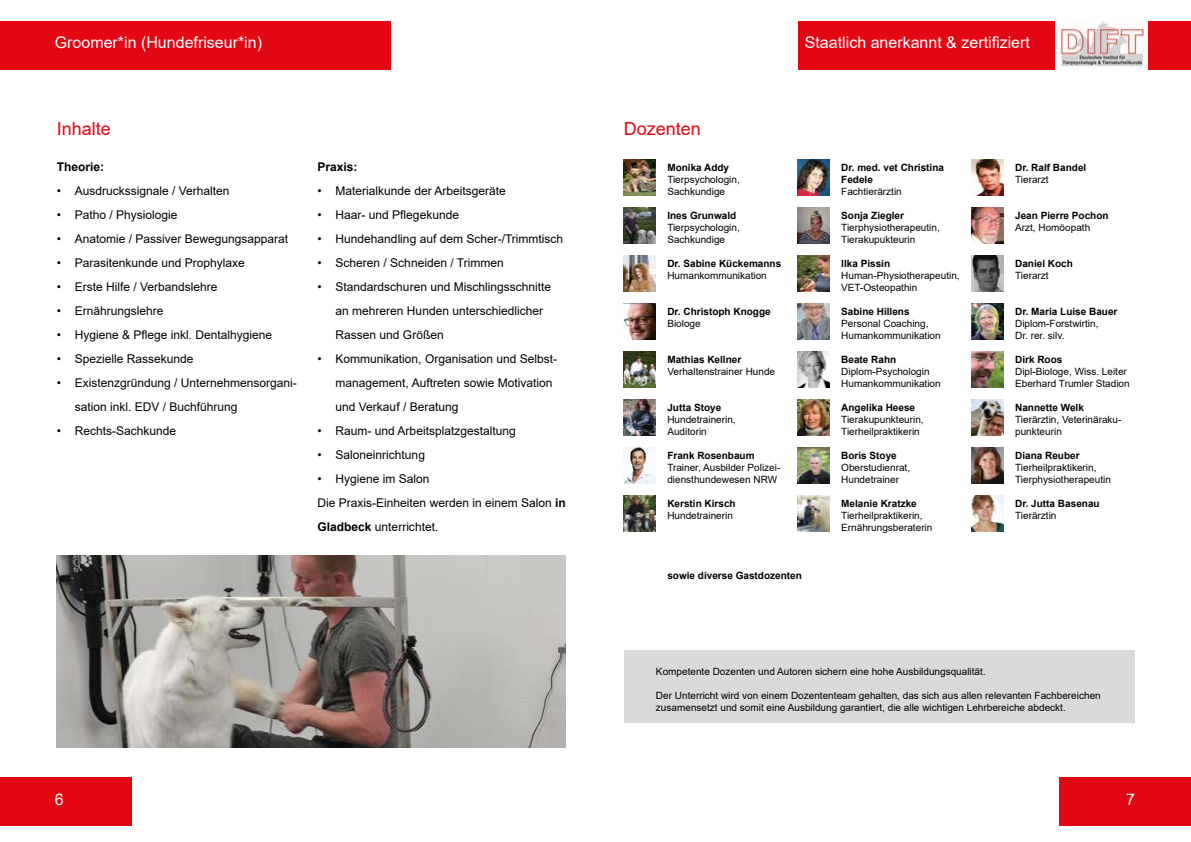
<style>
.page{position:relative;width:1191px;height:842px;background:#fff}
.page>*{position:absolute;margin:0;border:0;box-sizing:border-box;transform-origin:0 0}
.t1{font:18px "Arial";color:#e30613}
.t2{font:16px "Arial";color:#fff}
.t3{font:12px/24px "Arial";color:#000}
.t4{font:700 12px "Arial";color:#000}
.t5{font:10px/12px "Arial";color:#000}
.t6{font:700 10px/12px "Arial";color:#000}
.s1{font-weight:700}
</style>
<div class="page">
<img style="left:57px;top:555px;width:508px;height:192px">
<img style="left:624px;top:159px;width:32px;height:36px">
<img style="left:624px;top:207px;width:32px;height:36px">
<img style="left:624px;top:255px;width:32px;height:36px">
<img style="left:624px;top:303px;width:32px;height:36px">
<img style="left:624px;top:351px;width:32px;height:36px">
<img style="left:624px;top:399px;width:32px;height:36px">
<img style="left:624px;top:447px;width:32px;height:36px">
<img style="left:797px;top:495px;width:33px;height:36px">
<img style="left:971px;top:447px;width:32px;height:36px">
<img style="left:797px;top:159px;width:33px;height:36px">
<img style="left:797px;top:207px;width:33px;height:36px">
<img style="left:797px;top:255px;width:33px;height:36px">
<img style="left:797px;top:303px;width:33px;height:36px">
<img style="left:797px;top:351px;width:33px;height:36px">
<img style="left:797px;top:447px;width:33px;height:36px">
<img style="left:971px;top:159px;width:32px;height:36px">
<img style="left:971px;top:207px;width:32px;height:36px">
<img style="left:971px;top:303px;width:32px;height:36px">
<img style="left:971px;top:351px;width:32px;height:36px">
<img style="left:971px;top:399px;width:32px;height:36px">
<img style="left:797px;top:399px;width:33px;height:36px">
<img style="left:971px;top:255px;width:32px;height:36px">
<img style="left:624px;top:495px;width:32px;height:36px">
<img style="left:971px;top:495px;width:32px;height:36px">
<div style="left:624px;top:651px;width:510px;height:72px;background:#dadada"></div>
<div style="left:0;top:21px;width:391px;height:49px;background:#e30613"></div>
<div style="left:797px;top:21px;width:394px;height:49px;background:#e30613"></div>
<div style="left:0;top:777px;width:132px;height:49px;background:#e30613"></div>
<div style="left:1058px;top:777px;width:133px;height:49px;background:#e30613"></div>
<img style="left:1055px;top:21px;width:92px;height:49px">
<h2 class="t2" style="left:55px;top:31px;width:209px">Groomer*in (Hundefriseur*in)</h2>
<h2 class="t2" style="left:805px;top:31px;width:226px">Staatlich anerkannt &amp; zertifiziert</h2>
<h1 class="t1" style="left:57px;top:116px;width:56px">Inhalte</h1>
<p class="t4" style="left:57px;top:159px;width:49px">Theorie:</p>
<p class="t3" style="left:57px;top:179px;width:174px">• Ausdruckssignale / Verhalten</p>
<p class="t3" style="left:57px;top:203px;width:122px">• Patho / Physiologie</p>
<p class="t3" style="left:57px;top:227px;width:233px">• Anatomie / Passiver Bewegungsapparat</p>
<p class="t3" style="left:57px;top:251px;width:190px">• Parasitenkunde und Prophylaxe</p>
<p class="t3" style="left:57px;top:275px;width:162px">• Erste Hilfe / Verbandslehre</p>
<p class="t3" style="left:57px;top:299px;width:108px">• Ernährungslehre</p>
<p class="t3" style="left:57px;top:323px;width:217px">• Hygiene &amp; Pflege inkl. Dentalhygiene</p>
<p class="t3" style="left:57px;top:347px;width:138px">• Spezielle Rassekunde</p>
<p class="t3" style="left:75px;top:371px;width:224px;text-indent:-18px">• Existenzgründung / Unternehmensorgani&shy;sation inkl. EDV / Buchführung</p>
<p class="t3" style="left:57px;top:419px;width:121px">• Rechts-Sachkunde</p>
<p class="t4" style="left:317px;top:159px;width:42px">Praxis:</p>
<p class="t3" style="left:317px;top:179px;width:190px">• Materialkunde der Arbeitsgeräte</p>
<p class="t3" style="left:317px;top:203px;width:143px">• Haar- und Pflegekunde</p>
<p class="t3" style="left:317px;top:227px;width:247px">• Hundehandling auf dem Scher-/Trimmtisch</p>
<p class="t3" style="left:317px;top:251px;width:188px">• Scheren / Schneiden / Trimmen</p>
<p class="t3" style="left:335px;top:275px;width:217px;text-indent:-18px">• Standardschuren und Mischlingsschnitte an mehreren Hunden unterschiedlicher<br>Rassen und Größen</p>
<p class="t3" style="left:335px;top:347px;width:223px;text-indent:-18px">• Kommunikation, Organisation und Selbst&shy;management, Auftreten sowie Motivation und Verkauf / Beratung</p>
<p class="t3" style="left:317px;top:419px;width:200px">• Raum- und Arbeitsplatzgestaltung</p>
<p class="t3" style="left:317px;top:443px;width:109px">• Saloneinrichtung</p>
<p class="t3" style="left:317px;top:467px;width:250px">• Hygiene im Salon<br>Die Praxis-Einheiten werden in einem Salon <span class="s1">in<br>Gladbeck</span> unterrichtet.</p>
<h1 class="t1" style="left:624px;top:116px;width:79px">Dozenten</h1>
<p class="t6" style="left:667px;top:162px;width:63px">Monika Addy</p>
<p class="t5" style="left:667px;top:174px;width:74px">Tierpsychologin,<br>Sachkundige</p>
<p class="t6" style="left:667px;top:210px;width:70px">Ines Grunwald</p>
<p class="t5" style="left:667px;top:222px;width:74px">Tierpsychologin,<br>Sachkundige</p>
<p class="t6" style="left:667px;top:258px;width:115px">Dr. Sabine Kückemanns</p>
<p class="t5" style="left:667px;top:270px;width:101px">Humankommunikation</p>
<p class="t6" style="left:667px;top:306px;width:105px">Dr. Christoph Knogge</p>
<p class="t5" style="left:667px;top:318px;width:35px">Biologe</p>
<p class="t6" style="left:667px;top:354px;width:75px">Mathias Kellner</p>
<p class="t5" style="left:667px;top:366px;width:109px">Verhaltenstrainer Hunde</p>
<p class="t6" style="left:667px;top:402px;width:55px">Jutta Stoye</p>
<p class="t5" style="left:667px;top:414px;width:70px">Hundetrainerin,<br>Auditorin</p>
<p class="t6" style="left:667px;top:450px;width:89px">Frank Rosenbaum</p>
<p class="t5" style="left:667px;top:462px;width:115px">Trainer, Ausbilder Polizei&shy;diensthundewesen NRW</p>
<p class="t6" style="left:667px;top:498px;width:70px">Kerstin Kirsch</p>
<p class="t5" style="left:667px;top:510px;width:67px">Hundetrainerin</p>
<p class="t6" style="left:667px;top:570px;width:136px">sowie diverse Gastdozenten</p>
<p class="t6" style="left:841px;top:162px;width:104px">Dr. med. vet Christina<br>Fedele</p>
<p class="t5" style="left:841px;top:186px;width:62px">Fachtierärztin</p>
<p class="t6" style="left:841px;top:210px;width:64px">Sonja Ziegler</p>
<p class="t5" style="left:841px;top:222px;width:100px">Tierphysiotherapeutin,<br>Tierakupukteurin</p>
<p class="t6" style="left:841px;top:258px;width:50px">Ilka Pissin</p>
<p class="t5" style="left:841px;top:270px;width:120px">Human-Physiotherapeutin,<br>VET-Osteopathin</p>
<p class="t6" style="left:841px;top:306px;width:70px">Sabine Hillens</p>
<p class="t5" style="left:841px;top:318px;width:101px">Personal Coaching,<br>Humankommunikation</p>
<p class="t6" style="left:841px;top:354px;width:57px">Beate Rahn</p>
<p class="t5" style="left:841px;top:366px;width:101px">Diplom-Psychologin<br>Humankommunikation</p>
<p class="t6" style="left:841px;top:402px;width:75px">Angelika Heese</p>
<p class="t5" style="left:841px;top:414px;width:84px">Tierakupunkteurin,<br>Tierheilpraktikerin</p>
<p class="t6" style="left:841px;top:450px;width:57px">Boris Stoye</p>
<p class="t5" style="left:841px;top:462px;width:70px">Oberstudienrat,<br>Hundetrainer</p>
<p class="t6" style="left:841px;top:498px;width:77px">Melanie Kratzke</p>
<p class="t5" style="left:841px;top:510px;width:93px">Tierheilpraktikerin,<br>Ernährungsberaterin</p>
<p class="t6" style="left:1015px;top:162px;width:73px">Dr. Ralf Bandel</p>
<p class="t5" style="left:1015px;top:174px;width:35px">Tierarzt</p>
<p class="t6" style="left:1015px;top:210px;width:95px">Jean Pierre Pochon</p>
<p class="t5" style="left:1015px;top:222px;width:77px">Arzt, Homöopath</p>
<p class="t6" style="left:1015px;top:258px;width:59px">Daniel Koch</p>
<p class="t5" style="left:1015px;top:270px;width:35px">Tierarzt</p>
<p class="t6" style="left:1015px;top:306px;width:104px">Dr. Maria Luise Bauer</p>
<p class="t5" style="left:1015px;top:318px;width:85px">Diplom-Forstwirtin,<br>Dr. rer. silv.</p>
<p class="t6" style="left:1015px;top:354px;width:49px">Dirk Roos</p>
<p class="t5" style="left:1015px;top:366px;width:116px">Dipl-Biologe, Wiss. Leiter<br>Eberhard Trumler Stadion</p>
<p class="t6" style="left:1015px;top:402px;width:70px">Nannette Welk</p>
<p class="t5" style="left:1015px;top:414px;width:108px">Tierärztin, Veterinäraku&shy;punkteurin</p>
<p class="t6" style="left:1015px;top:450px;width:66px">Diana Reuber</p>
<p class="t5" style="left:1015px;top:462px;width:97px">Tierheilpraktikerin,<br>Tierphysiotherapeutin</p>
<p class="t6" style="left:1015px;top:498px;width:86px">Dr. Jutta Basenau</p>
<p class="t5" style="left:1015px;top:510px;width:43px">Tierärztin</p>
<p class="t5" style="left:656px;top:666px;width:331px">Kompetente Dozenten und Autoren sichern eine hohe Ausbildungsqualität.</p>
<p class="t5" style="left:656px;top:690px;width:446px">Der Unterricht wird von einem Dozententeam gehalten, das sich aus allen relevanten Fachbereichen zusamensetzt und somit eine Ausbildung garantiert, die alle wichtigen Lehrbereiche abdeckt.</p>
<h2 class="t2" style="left:55px;top:788px;width:10px">6</h2>
<h2 class="t2" style="left:1126px;top:788px;width:10px">7</h2>
</div>
